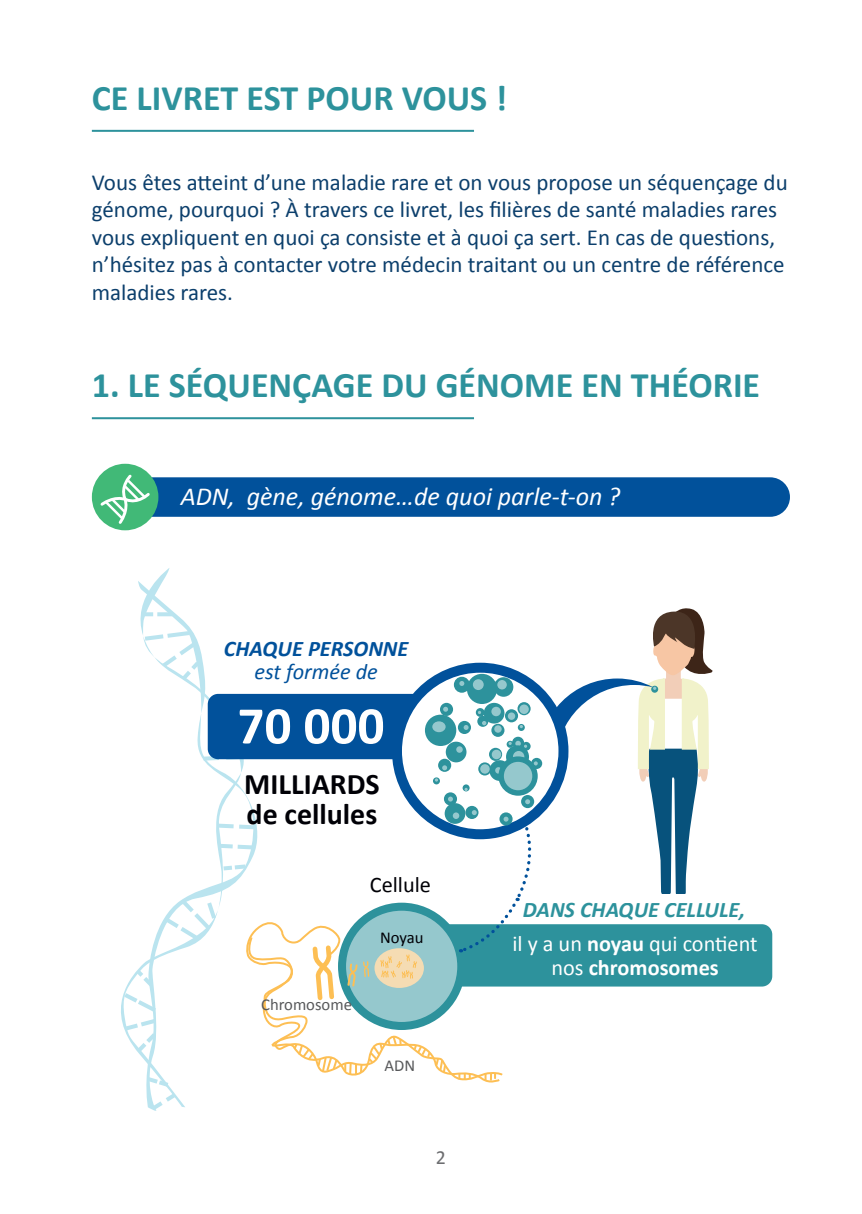
<style>
.page{position:relative;width:862px;height:1214px;background:#fff}
.page>*{position:absolute;margin:0;border:0;box-sizing:border-box;transform-origin:0 0}
.t1{font:700 53.2px "Calibri";color:#fff}
.t2{font:700 36px "Calibri";color:#2d929c}
.t3{font:700 30px "Calibri";color:#000006}
.t4{font:italic 26px "Calibri";color:#fff}
.t5{font:23px/27.6px "Calibri";color:#0c3f6c}
.t6{font:22.2px/23.2px "Calibri";color:#fff;text-align:center}
.t7{font:italic 700 22.2px "Calibri";color:#2d929c}
.t8{font:italic 700 22.2px "Calibri";color:#01519b}
.t9{font:italic 22.2px "Calibri";color:#01519b}
.t10{font:22.2px "Calibri";color:#000006}
.t11{font:20px "Calibri";color:#6c6d70}
.t12{font:16.6px "Calibri";color:#57585a}
.t13{font:16.6px "Calibri";letter-spacing:-.005em;color:#000006}
.s1{font-weight:700}
</style>
<div class="page">
<hr style="left:92px;top:130px;width:382px;height:2px;background:#2d929c">
<div style="left:104px;top:477px;width:686px;height:39px;background:#01519b;border-radius:20px"></div>
<div style="left:92px;top:463px;width:66px;height:67px;background:#41b977;border-radius:50%"></div>
<svg style="left:99px;top:473px;width:52px;height:52px"></svg>
<hr style="left:92px;top:417px;width:382px;height:2px;background:#2d929c">
<svg style="left:138px;top:580px;width:27px;height:25px"></svg>
<div style="left:440px;top:924px;width:332px;height:62px;background:#2d929c;border-radius:10px"></div>
<svg style="left:121px;top:605px;width:592px;height:506px"></svg>
<div style="left:606px;top:894px;width:115px;height:8px;background:#fff"></div>
<p class="t2" style="left:92px;top:76px;width:417px">CE LIVRET EST POUR VOUS !</p>
<p class="t5" style="left:92px;top:167px;width:697px">Vous êtes atteint d’une maladie rare et on vous propose un séquençage du génome, pourquoi ? À travers ce livret, les filières de santé maladies rares vous expliquent en quoi ça consiste et à quoi ça sert. En cas de questions, n’hésitez pas à contacter votre médecin traitant ou un centre de référence maladies rares.</p>
<p class="t2" style="left:92px;top:363px;width:670px">1. LE SÉQUENÇAGE DU GÉNOME EN THÉORIE</p>
<p class="t4" style="left:181px;top:480px;width:441px">ADN, gène, génome…de quoi parle-t-on ?</p>
<p class="t8" style="left:224px;top:632px;width:186px">CHAQUE PERSONNE</p>
<p class="t9" style="left:255px;top:658px;width:125px">est formée de</p>
<p class="t1" style="left:237px;top:692px;width:148px">70 000</p>
<p class="t3" style="left:244px;top:765px;width:137px">MILLIARDS</p>
<p class="t3" style="left:247px;top:795px;width:132px">de cellules</p>
<p class="t10" style="left:370px;top:870px;width:63px">Cellule</p>
<p class="t13" style="left:380px;top:926px;width:45px">Noyau</p>
<p class="t12" style="left:261px;top:993px;width:92px">Chromosome</p>
<p class="t12" style="left:385px;top:1055px;width:32px">ADN</p>
<p class="t11" style="left:436px;top:1144px;width:12px">2</p>
<p class="t7" style="left:523px;top:893px;width:224px">DANS CHAQUE CELLULE,</p>
<p class="t6" style="left:512px;top:931px;width:247px">il y a un <span class="s1">noyau</span> qui contient nos <span class="s1">chromosomes</span></p>
</div>
